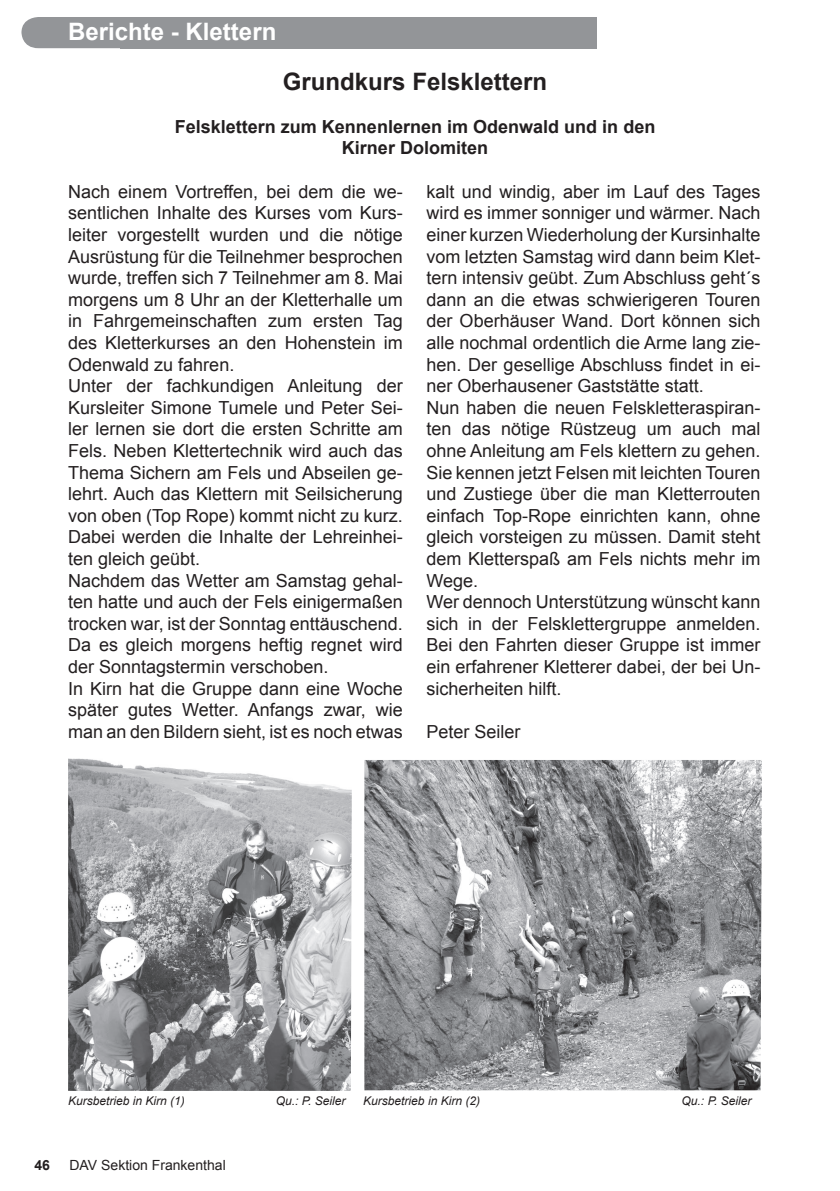
<style>
.page{position:relative;width:840px;height:1191px;background:#fff}
.page>*{position:absolute;margin:0;border:0;box-sizing:border-box;transform-origin:0 0}
.t1{font:700 24px "Arial";color:#231f20}
.t2{font:700 24px "Arial";color:#fff}
.t3{font:18px/21.6px "Arial";color:#231f20}
.t4{font:700 18px/21.6px "Arial";color:#231f20;text-align:center}
.t5{font:14px "Arial";color:#231f20}
.t6{font:700 14px "Arial";color:#231f20}
.t7{font:italic 12px "Arial";color:#231f20}
</style>
<div class="page">
<div style="left:21px;top:17px;width:100px;height:31px;background:#939598"></div>
<div style="left:121px;top:17px;width:475px;height:31px;background:#939598"></div>
<img style="left:68px;top:758px;width:283px;height:332px">
<img style="left:364px;top:760px;width:397px;height:330px">
<h1 class="t2" style="left:68px;top:18px;width:210px">Berichte - Klettern</h1>
<h1 class="t1" style="left:283px;top:68px;width:266px">Grundkurs Felsklettern</h1>
<p class="t4" style="left:175px;top:116px;width:482px">Felsklettern zum Kennenlernen im Odenwald und in den<br>Kirner Dolomiten</p>
<p class="t3" style="left:68px;top:181px;width:336px">Nach einem Vortreffen, bei dem die we&shy;sentlichen Inhalte des Kurses vom Kurs&shy;leiter vorgestellt wurden und die nötige Ausrüstung für die Teilnehmer besprochen wurde, treffen sich 7 Teilnehmer am 8. Mai morgens um 8 Uhr an der Kletterhalle um in Fahrgemeinschaften zum ersten Tag des Kletterkurses an den Hohenstein im Odenwald zu fahren.<br>Unter der fachkundigen Anleitung der Kursleiter Simone Tumele und Peter Sei&shy;ler lernen sie dort die ersten Schritte am Fels. Neben Klettertechnik wird auch das Thema Sichern am Fels und Abseilen ge&shy;lehrt. Auch das Klettern mit Seilsicherung von oben (Top Rope) kommt nicht zu kurz.<br>Dabei werden die Inhalte der Lehreinhei&shy;ten gleich geübt.<br>Nachdem das Wetter am Samstag gehal&shy;ten hatte und auch der Fels einigermaßen trocken war, ist der Sonntag enttäuschend.<br>Da es gleich morgens heftig regnet wird der Sonntagstermin verschoben.<br>In Kirn hat die Gruppe dann eine Woche später gutes Wetter. Anfangs zwar, wie man an den Bildern sieht, ist es noch etwas</p>
<p class="t3" style="left:426px;top:181px;width:335px">kalt und windig, aber im Lauf des Tages wird es immer sonniger und wärmer. Nach einer kurzen Wiederholung der Kursinhalte vom letzten Samstag wird dann beim Klet&shy;tern intensiv geübt. Zum Abschluss geht´s dann an die etwas schwierigeren Touren der Oberhäuser Wand. Dort können sich alle nochmal ordentlich die Arme lang zie&shy;hen. Der gesellige Abschluss findet in ei&shy;ner Oberhausener Gaststätte statt.<br>Nun haben die neuen Felskletteraspiran&shy;ten das nötige Rüstzeug um auch mal ohne Anleitung am Fels klettern zu gehen.<br>Sie kennen jetzt Felsen mit leichten Touren und Zustiege über die man Kletterrouten einfach Top-Rope einrichten kann, ohne gleich vorsteigen zu müssen. Damit steht dem Kletterspaß am Fels nichts mehr im Wege.<br>Wer dennoch Unterstützung wünscht kann sich in der Felsklettergruppe anmelden.<br>Bei den Fahrten dieser Gruppe ist immer ein erfahrener Kletterer dabei, der bei Un&shy;sicherheiten hilft.</p>
<p class="t3" style="left:426px;top:721px;width:96px">Peter Seiler</p>
<p class="t7" style="left:68px;top:1093px;width:118px">Kursbetrieb in Kirn (1)</p>
<p class="t7" style="left:275px;top:1093px;width:71px">Qu.: P. Seiler</p>
<p class="t7" style="left:363px;top:1093px;width:118px">Kursbetrieb in Kirn (2)</p>
<p class="t7" style="left:681px;top:1093px;width:71px">Qu.: P. Seiler</p>
<p class="t6" style="left:34px;top:1157px;width:17px">46</p>
<p class="t5" style="left:69px;top:1157px;width:158px">DAV Sektion Frankenthal</p>
</div>
